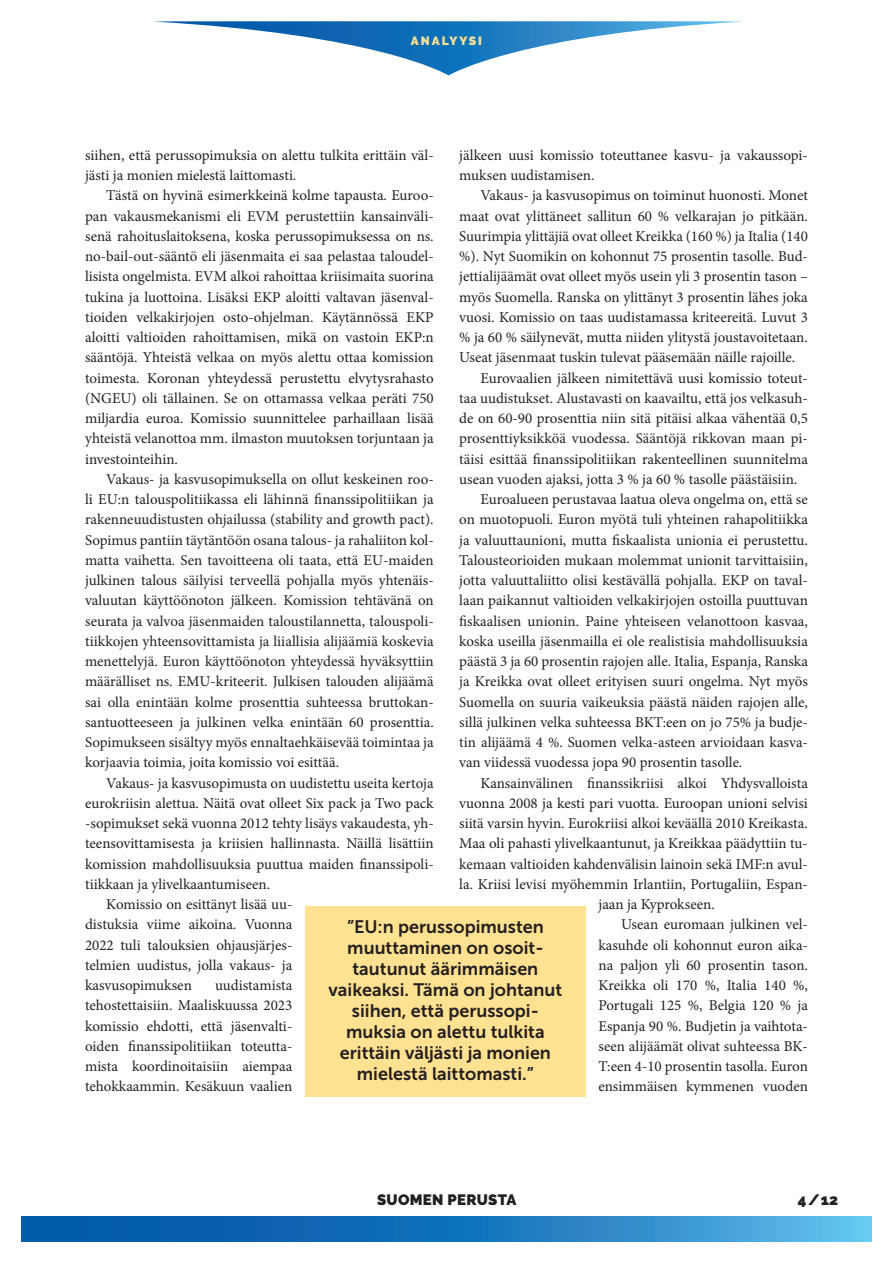
<style>
.page{position:relative;width:893px;height:1263px;background:#fff}
.page>*{position:absolute;margin:0;border:0;box-sizing:border-box;transform-origin:0 0}
.Taulukon_Vo{font:18px/21px "Museo Sans 700";color:#231f20;text-align:center}
.Leipis{font:15px/20.2px "Minion Pro";color:#231f20;text-align:justify}
.t1{font:900 15px "Raleway";letter-spacing:.02em;color:#231f20}
.t2{font:900 12px "Raleway";letter-spacing:.16em;color:#ffe192}
</style>
<div class="page">
<svg style="left:154px;top:21px;width:589px;height:54px"></svg>
<svg style="left:21px;top:1216px;width:851px;height:26px;background:#217cc0"></svg>
<div style="left:305px;top:906px;width:281px;height:190px;background:#ffe192"></div>
<p class="t2" style="left:411px;top:34px;width:73px">ANALYYSI</p>
<p class="Leipis" style="left:85px;top:145px;width:350px">siihen, että perussopimuksia on alettu tulkita erittäin väl&shy;jästi ja monien mielestä laittomasti.</p>
<p class="Leipis" style="left:85px;top:185px;width:350px;text-indent:21px">Tästä on hyvinä esimerkkeinä kolme tapausta. Euroo&shy;pan vakausmekanismi eli EVM perustettiin kansainväli&shy;senä rahoituslaitoksena, koska perussopimuksessa on ns. no-bail-out-sääntö eli jäsenmaita ei saa pelastaa taloudel&shy;lisista ongelmista. EVM alkoi rahoittaa kriisimaita suorina tukina ja luottoina. Lisäksi EKP aloitti valtavan jäsenval&shy;tioiden velkakirjojen osto-ohjelman. Käytännössä EKP aloitti valtioiden rahoittamisen, mikä on vastoin EKP:n sääntöjä. Yhteistä velkaa on myös alettu ottaa komission toimesta. Koronan yhteydessä perustettu elvytysrahasto (NGEU) oli tällainen. Se on ottamassa velkaa peräti 750 miljardia euroa. Komissio suunnittelee parhaillaan lisää yhteistä velanottoa mm. ilmaston muutoksen torjuntaan ja investointeihin.</p>
<p class="Leipis" style="left:85px;top:469px;width:350px;text-indent:21px">Vakaus- ja kasvusopimuksella on ollut keskeinen roo&shy;li EU:n talouspolitiikassa eli lähinnä finanssipolitiikan ja rakenneuudistusten ohjailussa (stability and growth pact).<br>Sopimus pantiin täytäntöön osana talous- ja rahaliiton kol&shy;matta vaihetta. Sen tavoitteena oli taata, että EU-maiden julkinen talous säilyisi terveellä pohjalla myös yhtenäis&shy;valuutan käyttöönoton jälkeen. Komission tehtävänä on seurata ja valvoa jäsenmaiden taloustilannetta, talouspoli&shy;tiikkojen yhteensovittamista ja liiallisia alijäämiä koskevia menettelyjä. Euron käyttöönoton yhteydessä hyväksyttiin määrälliset ns. EMU-kriteerit. Julkisen talouden alijäämä sai olla enintään kolme prosenttia suhteessa bruttokan&shy;santuotteeseen ja julkinen velka enintään 60 prosenttia.<br>Sopimukseen sisältyy myös ennaltaehkäisevää toimintaa ja korjaavia toimia, joita komissio voi esittää.</p>
<p class="Leipis" style="left:85px;top:773px;width:350px;text-indent:21px">Vakaus- ja kasvusopimusta on uudistettu useita kertoja eurokriisin alettua. Näitä ovat olleet Six pack ja Two pack -sopimukset sekä vuonna 2012 tehty lisäys vakaudesta, yh&shy;teensovittamisesta ja kriisien hallinnasta. Näillä lisättiin komission mahdollisuuksia puuttua maiden finanssipoli&shy;tiikkaan ja ylivelkaantumiseen.</p>
<p class="Leipis" style="left:85px;top:894px;width:209px;text-indent:21px">Komissio on esittänyt lisää uu&shy;distuksia viime aikoina. Vuonna 2022 tuli talouksien ohjausjärjes&shy;telmien uudistus, jolla vakaus- ja kasvusopimuksen</p>
<p class="Leipis" style="left:459px;top:145px;width:350px">jälkeen uusi komissio toteuttanee kasvu- ja vakaussopi&shy;muksen uudistamisen.</p>
<p class="Leipis" style="left:459px;top:185px;width:350px;text-indent:21px">Vakaus- ja kasvusopimus on toiminut huonosti. Monet maat ovat ylittäneet sallitun 60 % velkarajan jo pitkään.<br>Suurimpia ylittäjiä ovat olleet Kreikka (160 %) ja Italia (140 %). Nyt Suomikin on kohonnut 75 prosentin tasolle. Bud&shy;jettialijäämät ovat olleet myös usein yli 3 prosentin tason – myös Suomella. Ranska on ylittänyt 3 prosentin lähes joka vuosi. Komissio on taas uudistamassa kriteereitä. Luvut 3 % ja 60 % säilynevät, mutta niiden ylitystä joustavoitetaan.<br>Useat jäsenmaat tuskin tulevat pääsemään näille rajoille.</p>
<p class="Leipis" style="left:459px;top:368px;width:350px;text-indent:21px">Eurovaalien jälkeen nimitettävä uusi komissio toteut&shy;taa uudistukset. Alustavasti on kaavailtu, että jos velkasuh&shy;de on 60-90 prosenttia niin sitä pitäisi alkaa vähentää 0,5 prosenttiyksikköä vuodessa. Sääntöjä rikkovan maan pi&shy;täisi esittää finanssipolitiikan rakenteellinen suunnitelma usean vuoden ajaksi, jotta 3 % ja 60 % tasolle päästäisiin.</p>
<p class="Leipis" style="left:459px;top:489px;width:350px;text-indent:21px">Euroalueen perustavaa laatua oleva ongelma on, että se on muotopuoli. Euron myötä tuli yhteinen rahapolitiikka ja valuuttaunioni, mutta fiskaalista unionia ei perustettu.<br>Talousteorioiden mukaan molemmat unionit tarvittaisiin, jotta valuuttaliitto olisi kestävällä pohjalla. EKP on taval&shy;laan paikannut valtioiden velkakirjojen ostoilla puuttuvan fiskaalisen unionin. Paine yhteiseen velanottoon kasvaa, koska useilla jäsenmailla ei ole realistisia mahdollisuuksia päästä 3 ja 60 prosentin rajojen alle. Italia, Espanja, Ranska ja Kreikka ovat olleet erityisen suuri ongelma. Nyt myös Suomella on suuria vaikeuksia päästä näiden rajojen alle, sillä julkinen velka suhteessa BKT:een on jo 75% ja budje&shy;tin alijäämä 4 %. Suomen velka-asteen arvioidaan kasva&shy;van viidessä vuodessa jopa 90 prosentin tasolle.</p>
<p class="Leipis" style="left:480px;top:773px;width:329px">Kansainvälinen finanssikriisi alkoi Yhdysvalloista</p>
<p class="Leipis" style="left:459px;top:793px;width:350px">vuonna 2008 ja kesti pari vuotta. Euroopan unioni selvisi</p>
<p class="Leipis" style="left:459px;top:813px;width:350px">siitä varsin hyvin. Eurokriisi alkoi keväällä 2010 Kreikasta.</p>
<p class="Leipis" style="left:459px;top:833px;width:350px">Maa oli pahasti ylivelkaantunut, ja Kreikkaa päädyttiin tu-</p>
<p class="Leipis" style="left:459px;top:854px;width:350px">kemaan valtioiden kahdenvälisin lainoin sekä IMF:n avul-</p>
<p class="Leipis" style="left:459px;top:874px;width:350px">la. Kriisi levisi myöhemmin Irlantiin, Portugaliin, Espan-</p>
<p class="Leipis" style="left:598px;top:894px;width:118px">jaan ja Kyprokseen.</p>
<p class="Leipis" style="left:598px;top:914px;width:211px;text-indent:23px">Usean euromaan julkinen vel&shy;kasuhde oli kohonnut euron aika&shy;na paljon yli 60 prosentin tason.<br>Kreikka oli 170 %, Italia 140 %, Portugali 125 %, Belgia 120 % ja Espanja 90 %. Budjetin ja vaihtota&shy;seen alijäämät olivat suhteessa BK-T:een 4-10 prosentin tasolla. Euron ensimmäisen kymmenen vuoden</p>
<p class="Taulukon_Vo" style="left:347px;top:916px;width:198px">”EU:n perussopimusten</p>
<p class="Taulukon_Vo" style="left:347px;top:937px;width:198px">muuttaminen on osoit-</p>
<p class="Taulukon_Vo" style="left:352px;top:958px;width:187px">tautunut äärimmäisen</p>
<p class="Taulukon_Vo" style="left:329px;top:979px;width:235px">vaikeaksi. Tämä on johtanut siihen, että perussopi-</p>
<p class="Taulukon_Vo" style="left:346px;top:1021px;width:200px">muksia on alettu tulkita</p>
<p class="Taulukon_Vo" style="left:340px;top:1042px;width:213px">erittäin väljästi ja monien</p>
<p class="Taulukon_Vo" style="left:357px;top:1063px;width:179px">mielestä laittomasti.”</p>
<p class="Leipis" style="left:85px;top:975px;width:209px;text-indent:130px">uudistamista tehostettaisiin. Maaliskuussa 2023 komissio ehdotti, että jäsenvalti&shy;oiden finanssipolitiikan toteutta&shy;mista koordinoitaisiin aiempaa tehokkaammin. Kesäkuun vaalien</p>
<p class="t1" style="left:377px;top:1191px;width:141px">SUOMEN PERUSTA</p>
<p class="t1" style="left:798px;top:1191px;width:42px">4/12</p>
</div>
